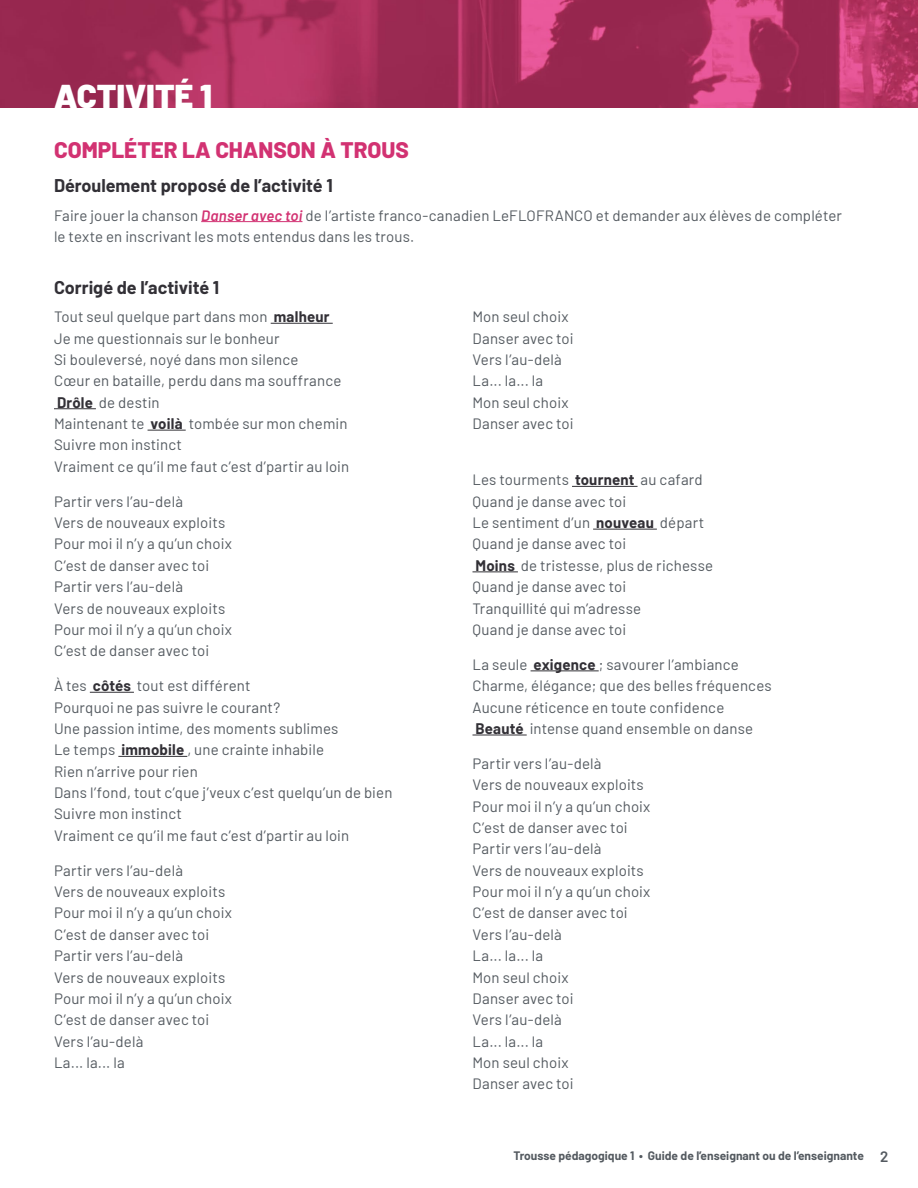
<style>
.page{position:relative;width:918px;height:1188px;background:#fff}
.page>*{position:absolute;margin:0;border:0;box-sizing:border-box;transform-origin:0 0}
.t1{font:900 33px "Barlow";color:#fff}
.t2{font:800 22.5px "Barlow";color:#d23272}
.t3{font:700 18px "Barlow";color:#323036}
.texte_courant{font:15px/21.3px "Barlow";letter-spacing:.01em;color:#545a60}
.t4{font:700 12px "Barlow";color:#545a60}
.s1{font-weight:600;font-style:italic;color:#d23272}
.s2{font-weight:700;color:#323036}
.s3{font-weight:600;font-size:15px}
</style>
<div class="page">
<img style="left:0;top:0;width:918px;height:108px">
<hr style="left:201px;top:221px;width:101px;height:1px;background:#d23272">
<hr style="left:271px;top:323px;width:62px;height:1px;background:#323036">
<hr style="left:54px;top:408px;width:42px;height:1px;background:#323036">
<hr style="left:148px;top:430px;width:38px;height:1px;background:#323036">
<hr style="left:90px;top:692px;width:44px;height:1px;background:#323036">
<hr style="left:118px;top:756px;width:69px;height:1px;background:#323036">
<hr style="left:572px;top:486px;width:66px;height:1px;background:#323036">
<hr style="left:593px;top:529px;width:64px;height:1px;background:#323036">
<hr style="left:472px;top:572px;width:46px;height:1px;background:#323036">
<hr style="left:531px;top:670px;width:68px;height:1px;background:#323036">
<hr style="left:472px;top:735px;width:55px;height:1px;background:#323036">
<h1 class="t1" style="left:54px;top:71px;width:159px">ACTIVITÉ 1</h1>
<h2 class="t2" style="left:54px;top:133px;width:357px">COMPLÉTER LA CHANSON À TROUS</h2>
<h3 class="t3" style="left:54px;top:173px;width:280px">Déroulement proposé de l’activité 1</h3>
<p class="texte_courant" style="left:54px;top:203px;width:790px">Faire jouer la chanson <span class="s1">Danser avec toi</span> de l’artiste franco-canadien LeFLOFRANCO et demander aux élèves de compléter le texte en inscrivant les mots entendus dans les trous.</p>
<h3 class="t3" style="left:54px;top:274px;width:167px">Corrigé de l’activité 1</h3>
<p class="texte_courant" style="left:54px;top:305px;width:297px">Tout seul quelque part dans mon <span class="s2">malheur </span>Je me questionnais sur le bonheur<br>Si bouleversé, noyé dans mon silence<br>Cœur en bataille, perdu dans ma souffrance <span class="s2">Drôle</span> de destin<br>Maintenant te <span class="s2">voilà</span> tombée sur mon chemin Suivre mon instinct<br>Vraiment ce qu’il me faut c’est d’partir au loin</p>
<p class="texte_courant" style="left:54px;top:489px;width:179px">Partir vers l’au-delà<br>Vers de nouveaux exploits<br>Pour moi il n’y a qu’un choix<br>C’est de danser avec toi<br>Partir vers l’au-delà<br>Vers de nouveaux exploits<br>Pour moi il n’y a qu’un choix<br>C’est de danser avec toi</p>
<p class="texte_courant" style="left:54px;top:674px;width:340px">À tes <span class="s2">côtés</span> tout est différent<br>Pourquoi ne pas suivre le courant?<br>Une passion intime, des moments sublimes<br>Le temps <span class="s2">immobile</span> , une crainte inhabile<br>Rien n’arrive pour rien<br>Dans l’fond, tout c’que j’veux c’est quelqu’un de bien Suivre mon instinct<br>Vraiment ce qu’il me faut c’est d’partir au loin</p>
<p class="texte_courant" style="left:54px;top:858px;width:179px">Partir vers l’au-delà<br>Vers de nouveaux exploits<br>Pour moi il n’y a qu’un choix<br>C’est de danser avec toi<br>Partir vers l’au-delà<br>Vers de nouveaux exploits<br>Pour moi il n’y a qu’un choix<br>C’est de danser avec toi<br>Vers l’au-delà<br>La... la... la</p>
<p class="texte_courant" style="left:472px;top:305px;width:103px">Mon seul choix<br>Danser avec toi<br>Vers l’au-delà<br>La... la... la<br>Mon seul choix<br>Danser avec toi</p>
<p class="texte_courant" style="left:472px;top:468px;width:242px">Les tourments <span class="s2">tournent</span> au cafard<br>Quand je danse avec toi<br>Le sentiment d’un <span class="s2">nouveau</span> départ<br>Quand je danse avec toi<br><span class="s2">Moins</span> de tristesse, plus de richesse<br>Quand je danse avec toi<br>Tranquillité qui m’adresse<br>Quand je danse avec toi</p>
<p class="texte_courant" style="left:472px;top:653px;width:301px">La seule <span class="s2">exigence</span> ; savourer l’ambiance Charme, élégance; que des belles fréquences Aucune réticence en toute confidence <span class="s2">Beauté</span> intense quand ensemble on danse</p>
<p class="texte_courant" style="left:472px;top:752px;width:179px">Partir vers l’au-delà<br>Vers de nouveaux exploits<br>Pour moi il n’y a qu’un choix<br>C’est de danser avec toi<br>Partir vers l’au-delà<br>Vers de nouveaux exploits<br>Pour moi il n’y a qu’un choix<br>C’est de danser avec toi<br>Vers l’au-delà<br>La... la... la<br>Mon seul choix<br>Danser avec toi<br>Vers l’au-delà<br>La... la... la<br>Mon seul choix<br>Danser avec toi</p>
<p class="t4" style="left:514px;top:1147px;width:376px">Trousse pédagogique 1 • Guide de l’enseignant ou de l’enseignante <span class="s3">2</span></p>
</div>
